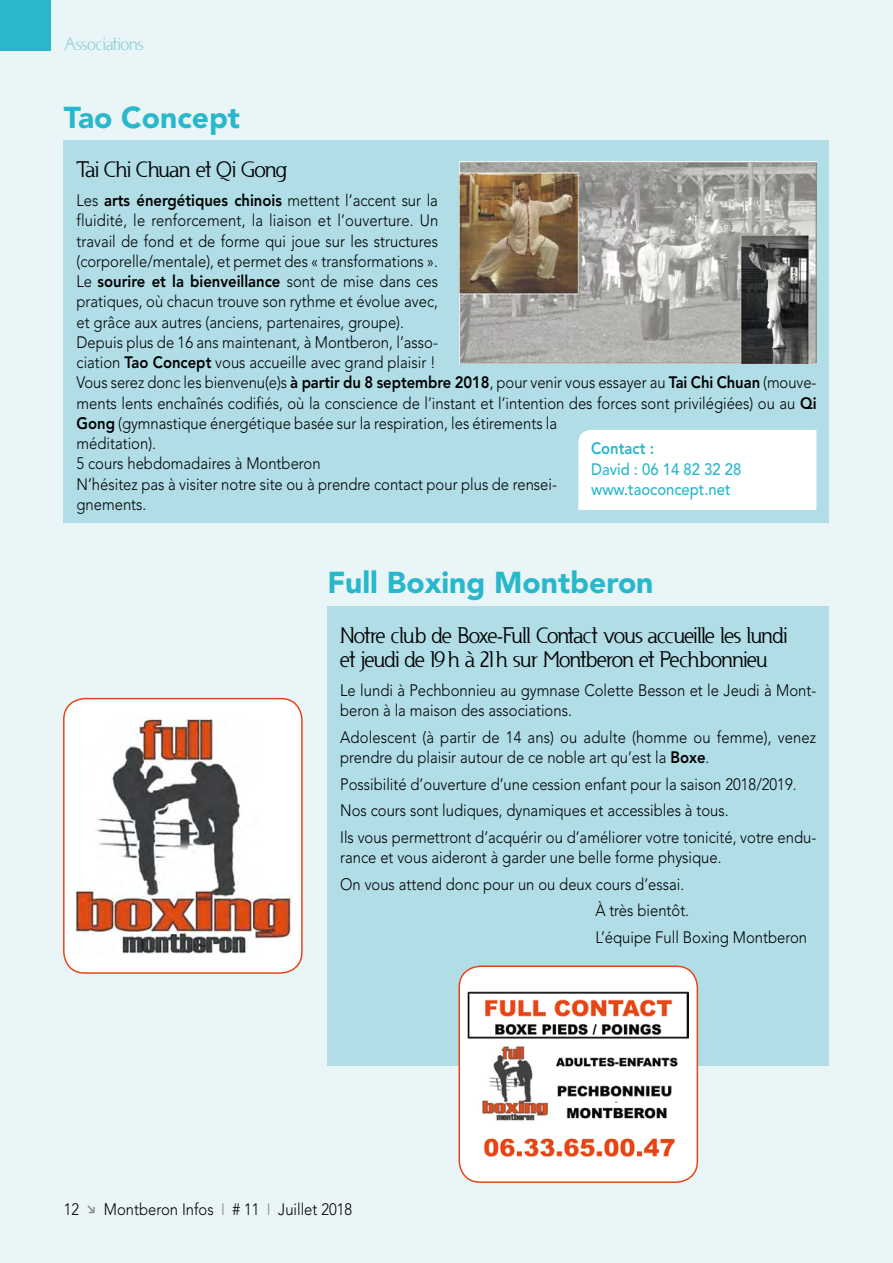
<style>
.page{position:relative;width:893px;height:1263px;background:#fff}
.page>*{position:absolute;margin:0;border:0;box-sizing:border-box;transform-origin:0 0}
.t1{font:900 30px "Avenir LT Std";color:#28b7cb}
.t2{font:21px/24px "Usenet";letter-spacing:-.04em;color:#000}
.t3{font:300 16.5px/20.2px "Avenir LT Std";color:#000;scale:.9 1}
.t4{font:500 16.5px/20.2px "Avenir LT Std";color:#28b7cb;scale:.9 1}
.t5{font:16.5px "Usenet";letter-spacing:-.015em;color:#91d1dd}
.t6{font:800 16.5px "Avenir LT Std";color:#28b7cb;scale:.9 1}
.s1{font-weight:800}
.s2{color:#8b8c8d}
</style>
<div class="page">
<div style="left:0;top:0;width:892px;height:1263px;background:#eaf5f7"></div>
<div style="left:0;top:0;width:51px;height:51px;background:#28b7cb"></div>
<div style="left:327px;top:606px;width:502px;height:460px;background:#b0dde6"></div>
<div style="left:64px;top:140px;width:765px;height:383px;background:#b0dde6"></div>
<img style="left:459px;top:162px;width:357px;height:202px">
<div style="left:64px;top:699px;width:238px;height:274px;background:#fff;border-radius:21px"></div>
<img style="left:74px;top:717px;width:217px;height:237px">
<div style="left:63px;top:698px;width:240px;height:276px;border:2px solid #e64616;border-radius:21px"></div>
<div style="left:459px;top:966px;width:238px;height:216px;background:#fff;border-radius:21px"></div>
<img style="left:468px;top:992px;width:221px;height:165px">
<div style="left:458px;top:965px;width:240px;height:218px;border:2px solid #e64616;border-radius:21px"></div>
<div style="left:578px;top:430px;width:238px;height:80px;background:#fff"></div>
<p class="t5" style="left:64px;top:33px;width:81px">Associations</p>
<h1 class="t1" style="left:64px;top:99px;width:178px">Tao Concept</h1>
<p class="t2" style="left:77px;top:157px;width:212px">Tai Chi Chuan et Qi Gong</p>
<p class="t3" style="left:77px;top:190px;width:824px">Les <span class="s1">arts énergétiques chinois</span> mettent l’accent sur la<br>fluidité, le renforcement, la liaison et l’ouverture. Un<br>travail de fond et de forme qui joue sur les structures<br>(corporelle/mentale), et permet des « transformations ».<br>Le <span class="s1">sourire et la bienveillance</span> sont de mise dans ces<br>pratiques, où chacun trouve son rythme et évolue avec,<br>et grâce aux autres (anciens, partenaires, groupe).<br>Depuis plus de 16 ans maintenant, à Montberon, l’asso-<br>ciation <span class="s1">Tao Concept</span> vous accueille avec grand plaisir !<br>Vous serez donc les bienvenu(e)s <span class="s1">à partir du 8 septembre 2018</span>, pour venir vous essayer au <span class="s1">Tai Chi Chuan</span> (mouve&shy;ments lents enchaînés codifiés, où la conscience de l’instant et l’intention des forces sont privilégiées) ou au <span class="s1">Qi Gong</span> (gymnastique énergétique basée sur la respiration, les étirements la<br>méditation).<br>5 cours hebdomadaires à Montberon<br>N’hésitez pas à visiter notre site ou à prendre contact pour plus de rensei-<br>gnements.</p>
<p class="t6" style="left:591px;top:439px;width:72px">Contact :</p>
<p class="t4" style="left:591px;top:459px;width:168px">David : 06 14 82 32 28 www.taoconcept.net</p>
<h1 class="t1" style="left:327px;top:564px;width:328px">Full Boxing Montberon</h1>
<p class="t2" style="left:340px;top:623px;width:449px">Notre club de Boxe-Full Contact vous accueille les lundi et jeudi de 19 h à 21 h sur Montberon et Pechbonnieu</p>
<p class="t3" style="left:340px;top:680px;width:531px">Le lundi à Pechbonnieu au gymnase Colette Besson et le Jeudi à Mont&shy;beron à la maison des associations.</p>
<p class="t3" style="left:340px;top:727px;width:530px">Adolescent (à partir de 14 ans) ou adulte (homme ou femme), venez prendre du plaisir autour de ce noble art qu’est la <span class="s1">Boxe</span>.</p>
<p class="t3" style="left:340px;top:770px;width:531px;line-height:26.7px">Possibilité d’ouverture d’une cession enfant pour la saison 2018/2019.<br>Nos cours sont ludiques, dynamiques et accessibles à tous.<br>Ils vous permettront d’acquérir ou d’améliorer votre tonicité, votre endu-</p>
<p class="t3" style="left:340px;top:847px;width:425px">rance et vous aideront à garder une belle forme physique.</p>
<p class="t3" style="left:340px;top:874px;width:384px">On vous attend donc pour un ou deux cours d’essai.</p>
<p class="t3" style="left:595px;top:900px;width:106px">À très bientôt.</p>
<p class="t3" style="left:595px;top:927px;width:237px">L’équipe Full Boxing Montberon</p>
<p class="t3" style="left:64px;top:1199px;width:19px">12</p>
<p class="t3" style="left:104px;top:1199px;width:277px">Montberon Infos <span class="s2">I</span> # 11 <span class="s2">I</span> Juillet 2018</p>
</div>
